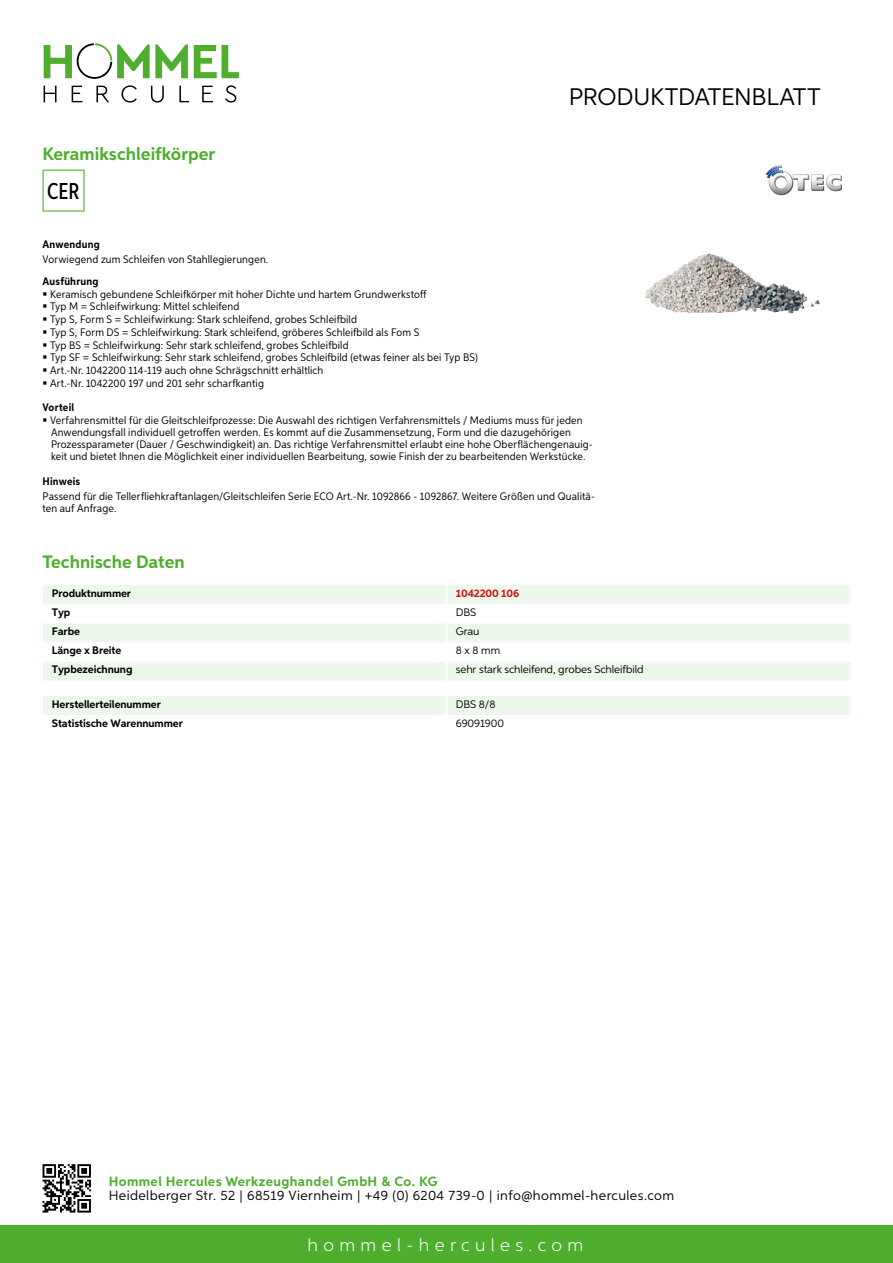
<style>
.page{position:relative;width:893px;height:1263px;background:#fff}
.page>*{position:absolute;margin:0;border:0;box-sizing:border-box;transform-origin:0 0}
.t1{font:24px "Aspira";letter-spacing:-.01em;color:#000}
.t2{font:500 22.95px "Aspira XX Nar";color:#000}
.t3{font:700 18px "Aspira";color:#50ae2f}
.t4{font:300 18px "Aspira";letter-spacing:.3em;color:#fff}
.t5{font:13.5px "Aspira";letter-spacing:.03em;color:#000}
.t6{font:700 13.5px "Aspira";letter-spacing:.03em;color:#50ae2f}
.t7{font:10.95px/12.8px "Aspira Nar";letter-spacing:.015em;color:#000}
.t8{font:700 10.95px "Aspira";letter-spacing:-.01em;color:#000}
.t9{font:10.95px "Aspira";letter-spacing:-.01em;color:#000}
.t10{font:700 10.95px "Aspira Nar";letter-spacing:.02em;color:#000}
.t11{font:700 10.95px "Aspira";letter-spacing:-.01em;color:#cd1013}
</style>
<div class="page">
<div style="left:0;top:1226px;width:893px;height:37px;background:#50ae2f"></div>
<svg style="left:43px;top:1164px;width:48px;height:48px"></svg>
<svg style="left:194px;top:45px;width:45px;height:33px"></svg>
<svg style="left:44px;top:43px;width:144px;height:36px"></svg>
<svg style="left:44px;top:86px;width:13px;height:16px"></svg>
<svg style="left:72px;top:86px;width:10px;height:16px"></svg>
<svg style="left:96px;top:86px;width:13px;height:16px"></svg>
<svg style="left:121px;top:85px;width:16px;height:18px"></svg>
<svg style="left:151px;top:86px;width:13px;height:17px"></svg>
<svg style="left:179px;top:86px;width:10px;height:16px"></svg>
<svg style="left:202px;top:86px;width:11px;height:16px"></svg>
<svg style="left:225px;top:85px;width:11px;height:18px"></svg>
<div style="left:43px;top:585px;width:807px;height:96px;background:#eef7eb"></div>
<svg style="left:43px;top:604px;width:807px;height:58px"></svg>
<hr style="left:445px;top:585px;width:3px;height:19px;background:#fff">
<hr style="left:445px;top:604px;width:3px;height:19px;background:#fff">
<hr style="left:445px;top:623px;width:3px;height:19px;background:#fff">
<hr style="left:445px;top:642px;width:3px;height:20px;background:#fff">
<hr style="left:445px;top:662px;width:3px;height:19px;background:#fff">
<div style="left:43px;top:696px;width:807px;height:19px;background:#eef7eb"></div>
<svg style="left:43px;top:170px;width:42px;height:42px"></svg>
<img style="left:645px;top:254px;width:162px;height:60px">
<svg style="left:766px;top:166px;width:76px;height:29px"></svg>
<h3 class="t3" style="left:43px;top:142px;width:174px">Keramikschleifkörper</h3>
<h2 class="t2" style="left:47px;top:177px;width:34px">CER</h2>
<h1 class="t1" style="left:569px;top:82px;width:253px">Produktdatenblatt</h1>
<p class="t10" style="left:43px;top:237px;width:59px">Anwendung</p>
<p class="t7" style="left:43px;top:252px;width:227px">Vorwiegend zum Schleifen von Stahllegierungen.</p>
<p class="t10" style="left:43px;top:274px;width:58px">Ausführung</p>
<p class="t7" style="left:50px;top:287px;width:429px">Keramisch gebundene Schleifkörper mit hoher Dichte und hartem Grundwerkstoff<br>Typ M = Schleifwirkung: Mittel schleifend<br>Typ S, Form S = Schleifwirkung: Stark schleifend, grobes Schleifbild<br>Typ S, Form DS = Schleifwirkung: Stark schleifend, gröberes Schleifbild als Fom S<br>Typ BS = Schleifwirkung: Sehr stark schleifend, grobes Schleifbild<br>Typ SF = Schleifwirkung: Sehr stark schleifend, grobes Schleifbild (etwas feiner als bei Typ BS)<br>Art.-Nr. 1042200 114-119 auch ohne Schrägschnitt erhältlich<br>Art.-Nr. 1042200 197 und 201 sehr scharfkantig</p>
<p class="t10" style="left:43px;top:401px;width:33px">Vorteil</p>
<p class="t7" style="left:50px;top:414px;width:544px;line-height:12px">Verfahrensmittel für die Gleitschleifprozesse: Die Auswahl des richtigen Verfahrensmittels / Mediums muss für jeden Anwendungsfall individuell getroffen werden. Es kommt auf die Zusammensetzung, Form und die dazugehörigen Prozessparameter (Dauer / Geschwindigkeit) an. Das richtige Verfahrensmittel erlaubt eine hohe Oberflächengenauig&shy;keit und bietet Ihnen die Möglichkeit einer individuellen Bearbeitung, sowie Finish der zu bearbeitenden Werkstücke.</p>
<p class="t10" style="left:43px;top:475px;width:39px">Hinweis</p>
<p class="t7" style="left:43px;top:490px;width:554px;line-height:12px">Passend für die Tellerfliehkraftanlagen/Gleitschleifen Serie ECO Art.-Nr. 1092866 - 1092867. Weitere Größen und Qualitä&shy;ten auf Anfrage.</p>
<h3 class="t3" style="left:43px;top:551px;width:144px">Technische Daten</h3>
<p class="t8" style="left:52px;top:586px;width:81px">Produktnummer</p>
<p class="t11" style="left:456px;top:586px;width:65px">1042200 106</p>
<p class="t8" style="left:52px;top:606px;width:20px">Typ</p>
<p class="t9" style="left:456px;top:606px;width:22px">DB S</p>
<p class="t8" style="left:52px;top:625px;width:30px">Farbe</p>
<p class="t9" style="left:456px;top:625px;width:25px">Grau</p>
<p class="t8" style="left:52px;top:644px;width:71px">Länge x Breite</p>
<p class="t9" style="left:456px;top:644px;width:46px">8 x 8 mm</p>
<p class="t8" style="left:52px;top:663px;width:82px">Typbezeichnung</p>
<p class="t9" style="left:456px;top:663px;width:189px">sehr stark schleifend, grobes Schleifbild</p>
<p class="t8" style="left:52px;top:697px;width:111px">Herstellerteilenummer</p>
<p class="t9" style="left:456px;top:698px;width:41px">DBS 8/8</p>
<p class="t8" style="left:52px;top:717px;width:132px">Statistische Warennummer</p>
<p class="t9" style="left:456px;top:717px;width:50px">69091900</p>
<p class="t6" style="left:109px;top:1172px;width:330px">Hommel Hercules Werkzeughandel GmbH &amp; Co. KG</p>
<p class="t5" style="left:109px;top:1187px;width:567px">Heidelberger Str. 52 | 68519 Viernheim | +49 (0) 6204 739-0 | info@hommel-hercules.com</p>
<h3 class="t4" style="left:307px;top:1234px;width:277px">hommel-hercules.com</h3>
</div>
